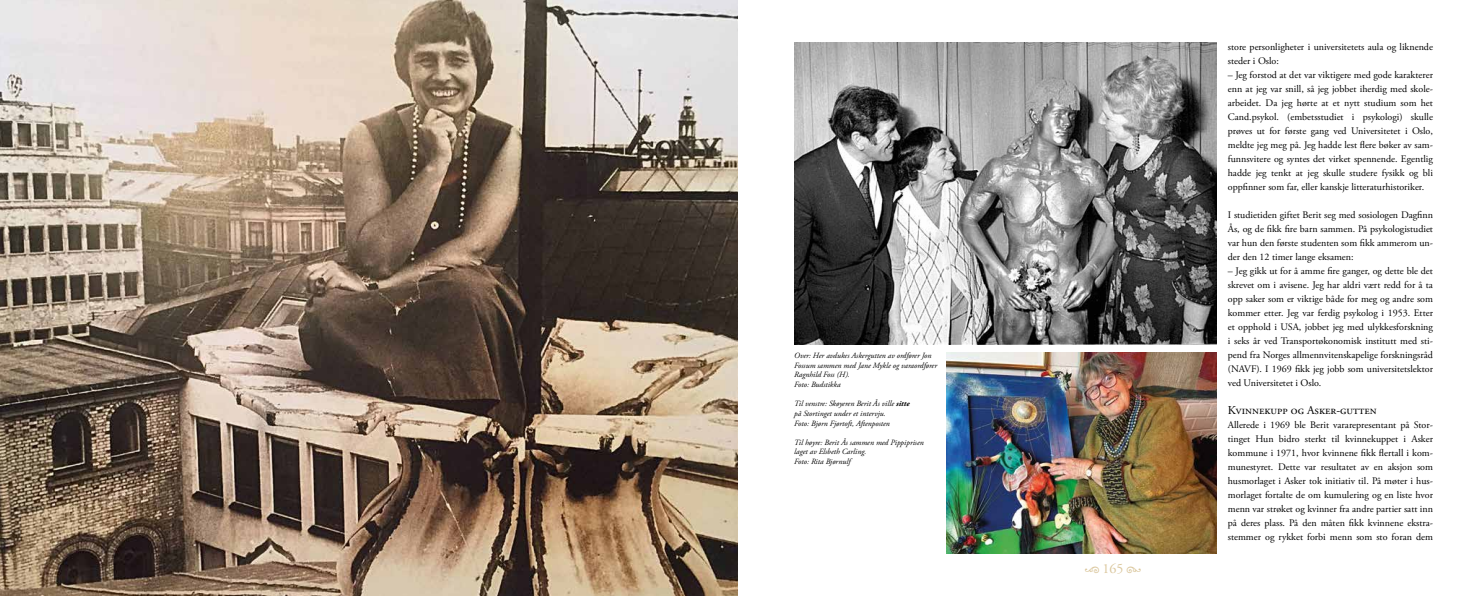
<style>
.page{position:relative;width:1475px;height:596px;background:#fff}
.page>*{position:absolute;margin:0;border:0;box-sizing:border-box;transform-origin:0 0}
.t1{font:14px "Adobe Garamond Pro";color:#dbc79d}
.t2{font:12px "Adobe Garamond Pro";color:#000}
.t3{font:10px/14px "Adobe Garamond Pro";color:#000;text-align:justify}
.t4{font:italic 8px/9.6px "Adobe Garamond Pro";color:#000}
.s1{font-weight:700}
</style>
<div class="page">
<img style="left:0;top:0;width:737px;height:595px">
<img style="left:794px;top:43px;width:422px;height:301px">
<img style="left:946px;top:352px;width:270px;height:201px">
<svg style="left:334px;top:566px;width:14px;height:7px"></svg>
<svg style="left:376px;top:566px;width:14px;height:7px"></svg>
<p class="t4" style="left:794px;top:351px;width:144px">Over: Her avdukes Askergutten av ordfører Jon<br>Fossum sammen med Jane Mykle og varaordfører<br>Ragnhild Foss (H).<br>Foto: Budstikka</p>
<p class="t4" style="left:794px;top:399px;width:117px">Til venstre: Skøyeren Berit Ås ville <span class="s1">sitte </span>på Stortinget under et intervju.<br>Foto: Bjørn Fjørtoft, Aftenposten</p>
<p class="t4" style="left:794px;top:437px;width:131px">Til høyre: Berit Ås sammen med Pippiprisen laget av Elsbeth Carling.<br>Foto: Rita Bjørnulf</p>
<h1 class="t1" style="left:1102px;top:560px;width:22px">165</h1>
<p class="t3" style="left:1227px;top:40px;width:207px">store personligheter i universitetets aula og liknende steder i Oslo:</p>
<p class="t3" style="left:1227px;top:68px;width:207px">– Jeg forstod at det var viktigere med gode karakterer enn at jeg var snill, så jeg jobbet iherdig med skole&shy;arbeidet. Da jeg hørte at et nytt studium som het Cand.psykol. (embetsstudiet i psykologi) skulle prøves ut for første gang ved Universitetet i Oslo, meldte jeg meg på. Jeg hadde lest flere bøker av sam&shy;funnsvitere og syntes det virket spennende. Egentlig hadde jeg tenkt at jeg skulle studere fysikk og bli oppfinner som far, eller kanskje litteraturhistoriker.</p>
<p class="t3" style="left:1227px;top:208px;width:207px">I studietiden giftet Berit seg med sosiologen Dagfinn Ås, og de fikk fire barn sammen. På psykologistudiet var hun den første studenten som fikk ammerom un&shy;der den 12 timer lange eksamen:</p>
<p class="t3" style="left:1227px;top:264px;width:207px">– Jeg gikk ut for å amme fire ganger, og dette ble det skrevet om i avisene. Jeg har aldri vært redd for å ta opp saker som er viktige både for meg og andre som kommer etter. Jeg var ferdig psykolog i 1953. Etter et opphold i USA, jobbet jeg med ulykkesforskning i seks år ved Transportøkonomisk institutt med sti&shy;pend fra Norges allmennvitenskapelige forskningsråd (NAVF). I 1969 fikk jeg jobb som universitetslektor ved Universitetet i Oslo.</p>
<p class="t2" style="left:1227px;top:403px;width:150px">Kvinnekupp og Asker-gutten</p>
<p class="t3" style="left:1227px;top:418px;width:207px">Allerede i 1969 ble Berit vararepresentant på Stor&shy;tinget Hun bidro sterkt til kvinnekuppet i Asker kommune i 1971, hvor kvinnene fikk flertall i kom&shy;munestyret. Dette var resultatet av en aksjon som husmorlaget i Asker tok initiativ til. På møter i hus&shy;morlaget fortalte de om kumulering og en liste hvor menn var strøket og kvinner fra andre partier satt inn på deres plass. På den måten fikk kvinnene ekstra&shy;stemmer og rykket forbi menn som sto foran dem</p>
</div>
